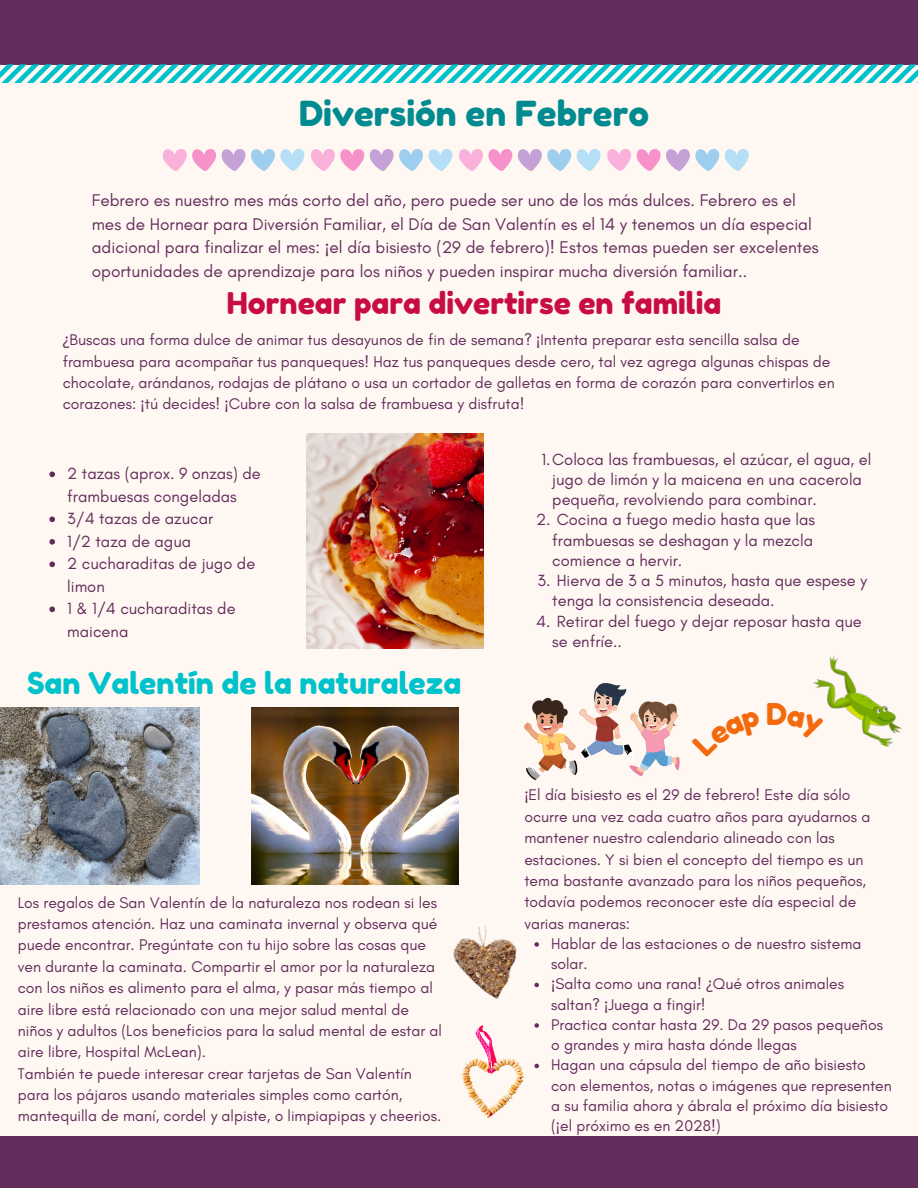
<style>
.page{position:relative;width:918px;height:1188px;background:#fff8f2}
.page>*{position:absolute;margin:0;border:0;box-sizing:border-box;transform-origin:0 0}
.t1{font:34.5px "Fredoka One";color:#008b90}
.t2{font:30px "Fredoka One";color:#c80d45}
.t3{font:30px "Fredoka One";color:#00c2cb}
.t4{font:30px "Fredoka One";color:#f36a0d}
.t5{font:17.25px/23.7px "Glacial Indifference";color:#622c5b}
.t6{font:16.5px/20.2px "Glacial Indifference";color:#622c5b}
.t7{font:15.75px/21.3px "Glacial Indifference";color:#622c5b}
.s1{font-family:"Noto Sans"}
</style>
<div class="page">
<div style="left:0;top:0;width:918px;height:64px;background:#622c5b"></div>
<svg style="left:0;top:64px;width:78px;height:19px"></svg>
<svg style="left:78px;top:64px;width:762px;height:19px"></svg>
<svg style="left:840px;top:64px;width:78px;height:19px"></svg>
<div style="left:0;top:1136px;width:918px;height:52px;background:#622c5b"></div>
<svg style="left:163px;top:149px;width:141px;height:22px"></svg>
<svg style="left:311px;top:149px;width:53px;height:22px"></svg>
<svg style="left:370px;top:149px;width:83px;height:22px"></svg>
<svg style="left:459px;top:149px;width:112px;height:22px"></svg>
<svg style="left:577px;top:149px;width:24px;height:22px"></svg>
<svg style="left:607px;top:149px;width:24px;height:22px"></svg>
<svg style="left:637px;top:149px;width:82px;height:22px"></svg>
<svg style="left:725px;top:149px;width:24px;height:22px"></svg>
<img style="left:307px;top:433px;width:176px;height:215px">
<img style="left:0;top:708px;width:200px;height:177px">
<img style="left:252px;top:708px;width:207px;height:177px">
<img style="left:453px;top:925px;width:64px;height:74px">
<img style="left:461px;top:1026px;width:63px;height:93px">
<img style="left:813px;top:655px;width:89px;height:92px">
<img style="left:524px;top:683px;width:156px;height:97px">
<svg style="left:49px;top:472px;width:6px;height:5px"></svg>
<svg style="left:49px;top:517px;width:6px;height:5px"></svg>
<svg style="left:49px;top:539px;width:6px;height:6px"></svg>
<svg style="left:49px;top:562px;width:6px;height:5px"></svg>
<svg style="left:49px;top:607px;width:6px;height:5px"></svg>
<svg style="left:534px;top:942px;width:5px;height:5px"></svg>
<svg style="left:534px;top:983px;width:5px;height:4px"></svg>
<svg style="left:534px;top:1023px;width:5px;height:5px"></svg>
<svg style="left:534px;top:1064px;width:5px;height:4px"></svg>
<svg style="left:813px;top:709px;width:11px;height:32px"></svg>
<h3 class="t1" style="left:299px;top:93px;width:352px">Diversión en Febrero</h3>
<h3 class="t5" style="left:92px;top:188px;width:729px">Febrero es nuestro mes más corto del año, pero puede ser uno de los más dulces. Febrero es el mes de Hornear para Diversión Familiar, el Día de San Valentín es el 14 y tenemos un día especial adicional para finalizar el mes: <span class="s1">¡</span>el día bisiesto (29 de febrero)! Estos temas pueden ser excelentes oportunidades de aprendizaje para los niños y pueden inspirar mucha diversión familiar..</h3>
<h3 class="t2" style="left:227px;top:285px;width:496px">Hornear para divertirse en familia</h3>
<h3 class="t7" style="left:63px;top:329px;width:774px"><span class="s1">¿</span>Buscas una forma dulce de animar tus desayunos de fin de semana? <span class="s1">¡</span>Intenta preparar esta sencilla salsa de frambuesa para acompañar tus panqueques! Haz tus panqueques desde cero, tal vez agrega algunas chispas de chocolate, arándanos, rodajas de plátano o usa un cortador de galletas en forma de corazón para convertirlos en corazones: <span class="s1">¡</span>tú decides! <span class="s1">¡</span>Cubre con la salsa de frambuesa y disfruta!</h3>
<h3 class="t6" style="left:67px;top:462px;width:195px;line-height:22.5px">2 tazas (aprox. 9 onzas) de frambuesas congeladas</h3>
<h3 class="t6" style="left:67px;top:508px;width:147px">3/4 tazas de azucar</h3>
<p class="t6" style="left:67px;top:531px;width:125px">1/2 taza de agua</p>
<h3 class="t6" style="left:67px;top:552px;width:190px;line-height:22.5px">2 cucharaditas de jugo de limon</h3>
<h3 class="t6" style="left:67px;top:597px;width:170px;line-height:22.5px">1 &amp; 1/4 cucharaditas de maicena</h3>
<p class="t3" style="left:27px;top:665px;width:436px">San Valentín de la naturaleza</p>
<h2 class="t7" style="left:18px;top:892px;width:426px">Los regalos de San Valentín de la naturaleza nos rodean si les prestamos atención. Haz una caminata invernal y observa qué puede encontrar. Pregúntate con tu hijo sobre las cosas que ven durante la caminata. Compartir el amor por la naturaleza con los niños es alimento para el alma, y pasar más tiempo al aire libre está relacionado con una mejor salud mental de niños y adultos (Los beneficios para la salud mental de estar al aire libre, Hospital McLean).<br>También te puede interesar crear tarjetas de San Valentín para los pájaros usando materiales simples como cartón, mantequilla de maní, cordel y alpiste, o limpiapipas y cheerios.</h2>
<h3 class="t6" style="left:552px;top:449px;width:321px;text-indent:-11px">1.Coloca las frambuesas, el azúcar, el agua, el jugo de limón y la maicena en una cacerola pequeña, revolviendo para combinar.</h3>
<h3 class="t6" style="left:552px;top:510px;width:264px;text-indent:-16px">2. Cocina a fuego medio hasta que las frambuesas se deshagan y la mezcla comience a hervir.</h3>
<p class="t6" style="left:552px;top:570px;width:316px;text-indent:-15px">3. Hierva de 3 a 5 minutos, hasta que espese y tenga la consistencia deseada.</p>
<h2 class="t6" style="left:552px;top:611px;width:311px;text-indent:-16px">4. Retirar del fuego y dejar reposar hasta que se enfríe..</h2>
<h3 class="t4" style="left:766px;top:696px;width:23px">D</h3>
<p class="t7" style="left:524px;top:784px;width:348px"><span class="s1">¡</span>El día bisiesto es el 29 de febrero! Este día sólo ocurre una vez cada cuatro años para ayudarnos a mantener nuestro calendario alineado con las estaciones. Y si bien el concepto del tiempo es un tema bastante avanzado para los niños pequeños, todavía podemos reconocer este día especial de varias maneras:</p>
<p class="t7" style="left:551px;top:933px;width:312px;line-height:20.2px">Hablar de las estaciones o de nuestro sistema solar.</p>
<p class="t7" style="left:551px;top:974px;width:342px;line-height:20.2px"><span class="s1">¡</span>Salta como una rana! <span class="s1">¿</span>Qué otros animales saltan? <span class="s1">¡</span>Juega a fingir!<br>Practica contar hasta 29. Da 29 pasos pequeños o grandes y mira hasta dónde llegas<br>Hagan una cápsula del tiempo de año bisiesto con elementos, notas o imágenes que representen a su familia ahora y ábrala el próximo día bisiesto (<span class="s1">¡</span>el próximo es en 2028!)</p>
</div>
